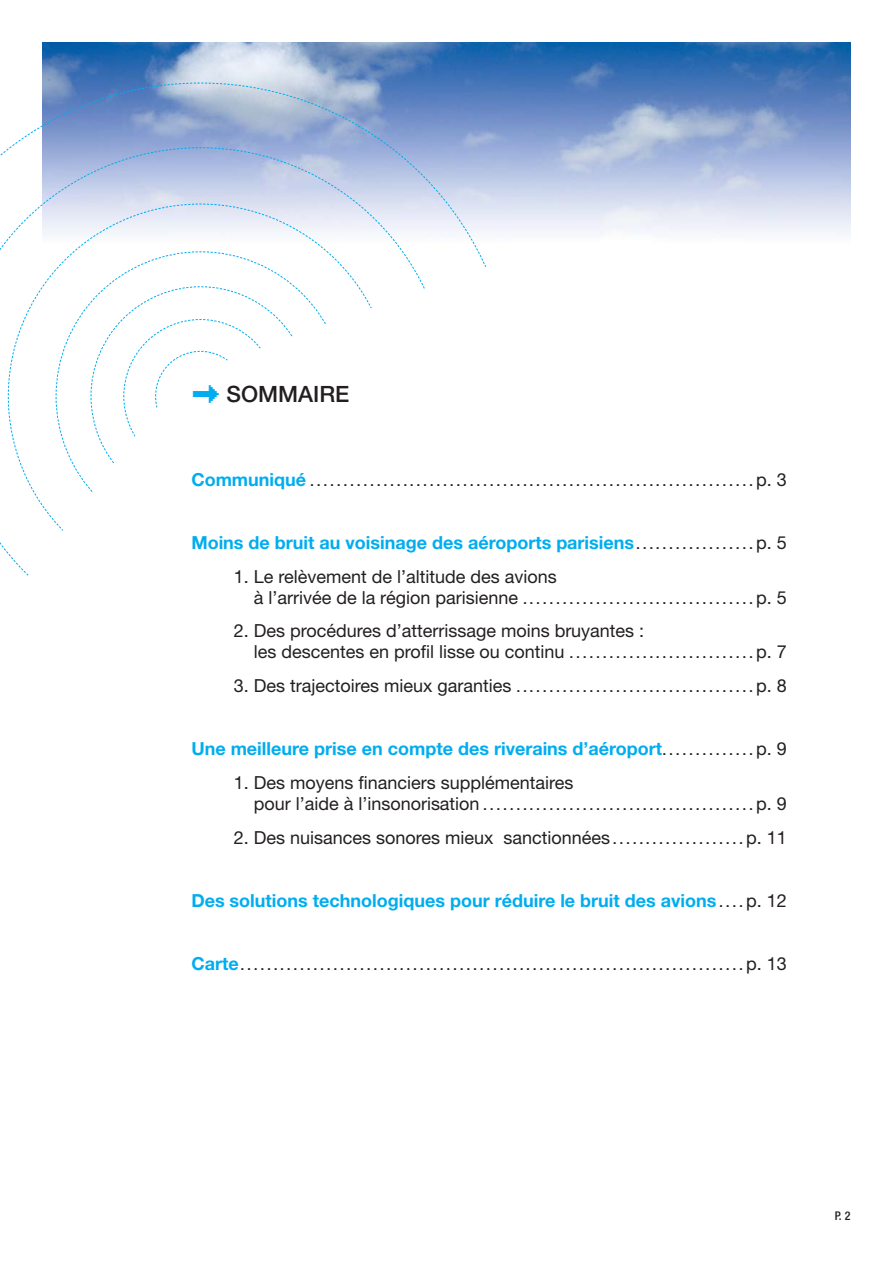
<style>
.page{position:relative;width:893px;height:1263px;background:#fff}
.page>*{position:absolute;margin:0;border:0;box-sizing:border-box;transform-origin:0 0}
.t1{font:500 22.5px "Helvetica Neue";color:#231f20}
.t2{font:18px/21px "Helvetica Neue";color:#231f20}
.t3{font:700 18px "Helvetica Neue";color:#00adef}
.t4{font:700 12px "Helvetica Neue";color:#231f20}
.t5{font:500 condensed 12px "Helvetica Neue";color:#231f20}
.s1{font-family:"Fleches Left Right";font-weight:400;font-size:34.5px;color:#00adef}
.s2{font-size:18px;color:#00adef}
.s3{font-weight:400;font-size:18px}
.s4{font-size:12px;color:#231f20}
.s5{font-weight:400;color:#231f20}
.s6{font-weight:700;font-size:12px}
</style>
<div class="page">
<img style="left:43px;top:43px;width:807px;height:193px">
<svg style="left:0;top:82px;width:514px;height:179px"></svg>
<svg style="left:0;top:261px;width:487px;height:315px"></svg>
<h1 class="t1" style="left:191px;top:386px;width:160px"><span class="s1">g</span> SOMMAIRE</h1>
<p class="t4" style="left:191px;top:477px;width:597px"><span class="s2">Communiqué</span> . . . . . . . . . . . . . . . . . . . . . . . . . . . . . . . . . . . . . . . . . . . . . . . . . . . . . . . . . . . . . . . . . . . <span class="s3">p. 3</span></p>
<h2 class="t3" style="left:191px;top:536px;width:597px">Moins de bruit au voisinage des aéroports parisiens <span class="s4">. . . . . . . . . . . . . . . . . .</span> <span class="s5">p. 5</span></h2>
<h2 class="t2" style="left:234px;top:567px;width:324px">1. Le relèvement de l’altitude des avions</h2>
<p class="t4" style="left:254px;top:595px;width:534px"><span class="s3">à l’arrivée de la région parisienne</span> . . . . . . . . . . . . . . . . . . . . . . . . . . . . . . . . . . . <span class="s3">p. 5</span></p>
<h2 class="t2" style="left:254px;top:622px;width:534px;text-indent:-20px">2. Des procédures d’atterrissage moins bruyantes :<br>les descentes en profil lisse ou continu <span class="s6">. . . . . . . . . . . . . . . . . . . . . . . . . . . .</span> p. 7</h2>
<p class="t4" style="left:234px;top:684px;width:554px"><span class="s3">3. Des trajectoires mieux garanties</span> . . . . . . . . . . . . . . . . . . . . . . . . . . . . . . . . . . . . <span class="s3">p. 8</span></p>
<h2 class="t3" style="left:191px;top:742px;width:597px">Une meilleure prise en compte des riverains d’aéroport<span class="s4">. . . . . . . . . . . . . .</span> <span class="s5">p. 9</span></h2>
<h2 class="t2" style="left:234px;top:774px;width:341px">1. Des moyens financiers supplémentaires</h2>
<p class="t4" style="left:254px;top:801px;width:534px"><span class="s3">pour l’aide à l’insonorisation</span> . . . . . . . . . . . . . . . . . . . . . . . . . . . . . . . . . . . . . . . . . <span class="s3">p. 9</span></p>
<h2 class="t2" style="left:234px;top:828px;width:554px">2. Des nuisances sonores mieux sanctionnées <span class="s6">. . . . . . . . . . . . . . . . . . . .</span> p. 11</h2>
<h2 class="t3" style="left:191px;top:894px;width:597px">Des solutions technologiques pour réduire le bruit des avions <span class="s4">. . . .</span> <span class="s5">p. 12</span></h2>
<p class="t4" style="left:191px;top:961px;width:597px"><span class="s2">Carte</span> . . . . . . . . . . . . . . . . . . . . . . . . . . . . . . . . . . . . . . . . . . . . . . . . . . . . . . . . . . . . . . . . . . . . . . . . . . . . <span class="s3">p. 13</span></p>
<p class="t5" style="left:835px;top:1212px;width:17px">P. 2</p>
</div>
